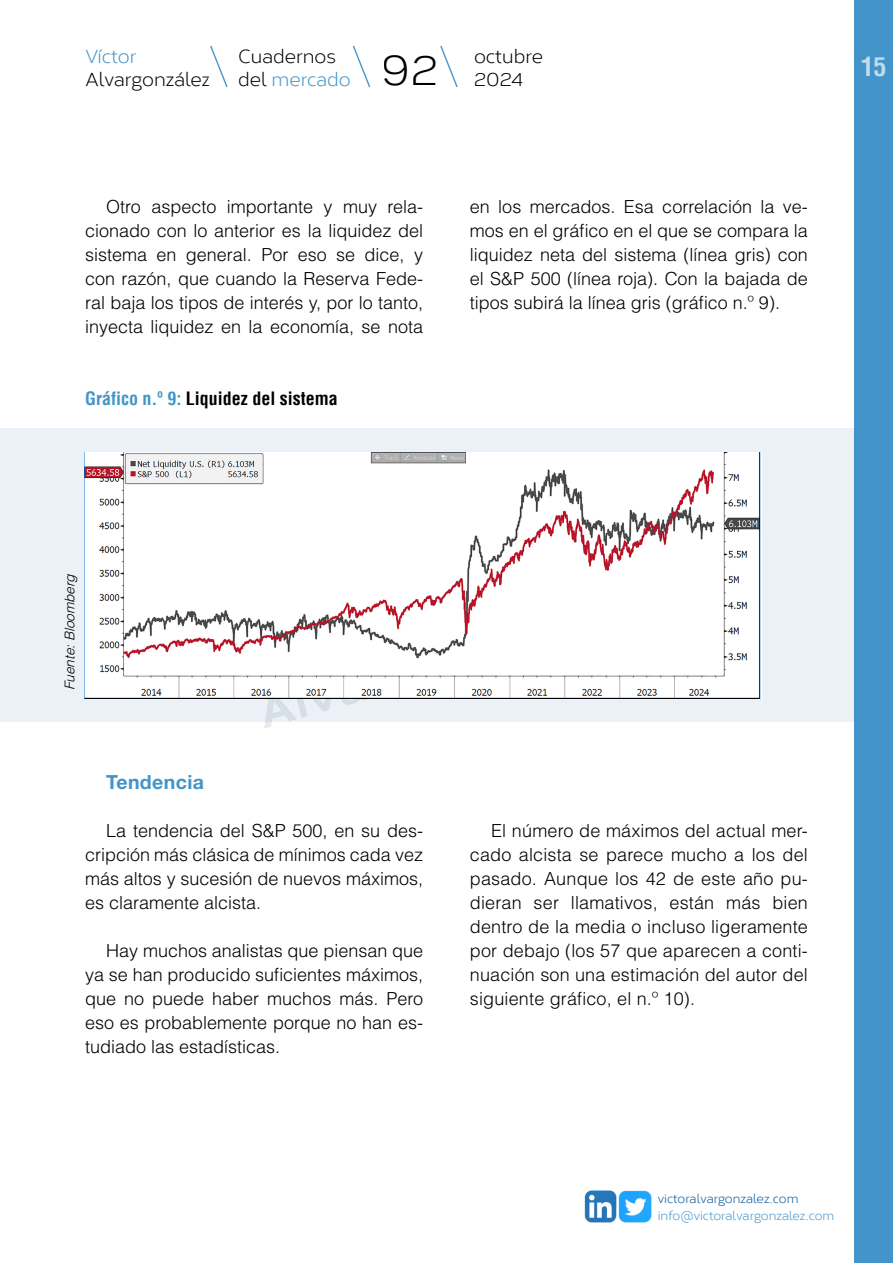
<style>
.page{position:relative;width:893px;height:1263px;background:#fff}
.page>*{position:absolute;margin:0;border:0;box-sizing:border-box;transform-origin:0 0}
.t1{font:42.6px "Corbert";color:#000}
.t2{font:700 condensed 25.8px "Helvetica";color:#c1dced}
.t3{font:700 19.5px "Helvetica Neue";letter-spacing:.02em;color:#4394c9}
.t4{font:18.9px/22.6px "Corbert";color:#000}
.t5{font:18.9px "Corbert";color:#4394c9}
.t6{font:300 18px/24px "Helvetica LT Std";color:#000;text-align:justify}
.t7{font:700 condensed 18px "Helvetica";color:#000}
.t8{font:italic 300 13.5px "Helvetica LT Std";color:#000}
.t9{font:12.3px "Corbert";color:#4394c9}
.t10{font:12.3px "Corbert";color:#00549a}
.s1{color:#4394c9}
</style>
<div class="page">
<svg style="left:210px;top:45px;width:18px;height:43px"></svg>
<svg style="left:352px;top:45px;width:19px;height:43px"></svg>
<svg style="left:440px;top:45px;width:18px;height:43px"></svg>
<img style="left:584px;top:1190px;width:68px;height:33px">
<div style="left:854px;top:0;width:39px;height:1262px;background:#4394c9"></div>
<div style="left:0;top:428px;width:854px;height:293px;background:#ebf1f7"></div>
<img style="left:85px;top:453px;width:676px;height:246px">
<p class="t5" style="left:85px;top:42px;width:53px">Víctor</p>
<p class="t4" style="left:85px;top:66px;width:127px">Alvargonzález</p>
<p class="t4" style="left:238px;top:44px;width:114px">Cuadernos del <span class="s1">mercado</span></p>
<p class="t4" style="left:474px;top:44px;width:71px">octubre</p>
<h1 class="t1" style="left:382px;top:37px;width:58px">92</h1>
<p class="t4" style="left:474px;top:66px;width:51px">2024</p>
<p class="t6" style="left:85px;top:194px;width:340px;text-indent:21px">Otro aspecto importante y muy rela&shy;cionado con lo anterior es la liquidez del sistema en general. Por eso se dice, y con razón, que cuando la Reserva Fede&shy;ral baja los tipos de interés y, por lo tanto, inyecta liquidez en la economía, se nota</p>
<p class="t6" style="left:470px;top:194px;width:340px">en los mercados. Esa correlación la ve&shy;mos en el gráfico en el que se compara la liquidez neta del sistema (línea gris) con el S&amp;P 500 (línea roja). Con la bajada de tipos subirá la línea gris (gráfico n.º 9).</p>
<p class="t7" style="left:85px;top:387px;width:254px"><span class="s1">Gráfico n.º 9:</span> Liquidez del sistema</p>
<h2 class="t2" style="left:861px;top:51px;width:27px">15</h2>
<p class="t8" style="left:61px;top:690px;width:121px;rotate:-90deg">Fuente:Bloomberg</p>
<p class="t3" style="left:106px;top:770px;width:99px">Tendencia</p>
<p class="t6" style="left:85px;top:818px;width:340px;text-indent:21px">La tendencia del S&amp;P 500, en su des&shy;cripción más clásica de mínimos cada vez más altos y sucesión de nuevos máximos, es claramente alcista.</p>
<p class="t6" style="left:85px;top:938px;width:340px;text-indent:21px">Hay muchos analistas que piensan que ya se han producido suficientes máximos, que no puede haber muchos más. Pero eso es probablemente porque no han es&shy;tudiado las estadísticas.</p>
<p class="t6" style="left:470px;top:818px;width:340px;text-indent:21px">El número de máximos del actual mer&shy;cado alcista se parece mucho a los del pasado. Aunque los 42 de este año pu&shy;dieran ser llamativos, están más bien dentro de la media o incluso ligeramente por debajo (los 57 que aparecen a conti&shy;nuación son una estimación del autor del siguiente gráfico, el n.º 10).</p>
<p class="t10" style="left:658px;top:1189px;width:142px">victoralvargonzalez.com</p>
<p class="t9" style="left:658px;top:1206px;width:178px">info@victoralvargonzalez.com</p>
</div>
